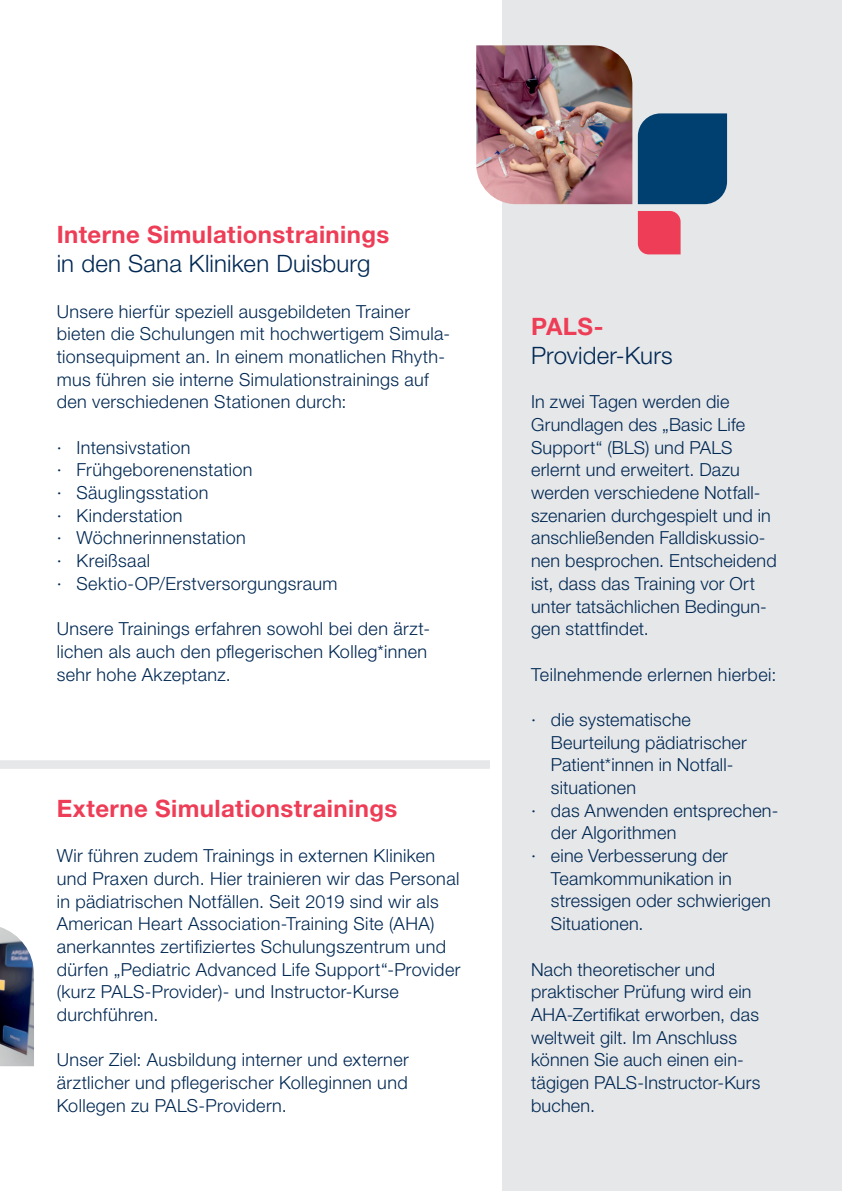
<style>
.page{position:relative;width:842px;height:1191px;background:#fff}
.page>*{position:absolute;margin:0;border:0;box-sizing:border-box;transform-origin:0 0}
.t1{font:700 24px "Helvetica Neue LT Pro";letter-spacing:.015em;color:#ee3d56}
.t2{font:300 24px "Helvetica Neue LT Pro";letter-spacing:.01em;color:#002853}
.t3{font:300 18px/22.6px "Helvetica Neue LT Pro";letter-spacing:.015em;color:#002853}
</style>
<div class="page">
<svg style="left:0;top:709px;width:503px;height:153px"></svg>
<div style="left:491px;top:712px;width:351px;height:104px;background:#fff"></div>
<div style="left:503px;top:0;width:339px;height:1191px;background:#e6e7e9"></div>
<img style="left:476px;top:45px;width:156px;height:159px">
<div style="left:638px;top:113px;width:89px;height:91px;background:#004071"></div>
<img style="left:0;top:927px;width:34px;height:139px">
<div style="left:638px;top:211px;width:43px;height:43px;background:#ee3d56"></div>
<h1 class="t1" style="left:57px;top:220px;width:334px">Interne Simulationstrainings</h1>
<h1 class="t2" style="left:57px;top:249px;width:315px">in den Sana Kliniken Duisburg</h1>
<p class="t3" style="left:57px;top:299px;width:393px">Unsere hierfür speziell ausgebildeten Trainer bieten die Schulungen mit hochwertigem Simula&shy;tionsequipment an. In einem monatlichen Rhyth&shy;mus führen sie interne Simulationstrainings auf den verschiedenen Stationen durch:</p>
<p class="t3" style="left:57px;top:435px;width:282px">∙ Intensivstation<br>∙ Frühgeborenenstation<br>∙ Säuglingsstation<br>∙ Kinderstation<br>∙ Wöchnerinnenstation<br>∙ Kreißsaal<br>∙ Sektio-OP/Erstversorgungsraum</p>
<p class="t3" style="left:57px;top:617px;width:373px;text-align:justify">Unsere Trainings erfahren sowohl bei den ärzt&shy;lichen als auch den pflegerischen Kolleg*innen sehr hohe Akzeptanz.</p>
<h1 class="t1" style="left:57px;top:793px;width:342px">Externe Simulationstrainings</h1>
<p class="t3" style="left:57px;top:844px;width:405px">Wir führen zudem Trainings in externen Kliniken und Praxen durch. Hier trainieren wir das Personal in pädiatrischen Notfällen. Seit 2019 sind wir als American Heart Association-Training Site (AHA) anerkanntes zertifiziertes Schulungszentrum und dürfen „Pediatric Advanced Life Support“-Provider (kurz PALS-Provider)- und Instructor-Kurse durchführen.</p>
<p class="t3" style="left:57px;top:1048px;width:354px;text-align:justify">Unser Ziel: Ausbildung interner und externer ärztlicher und pflegerischer Kolleginnen und Kollegen zu PALS-Providern.</p>
<h1 class="t1" style="left:531px;top:311px;width:74px">PALS-</h1>
<h1 class="t2" style="left:531px;top:340px;width:143px">Provider-Kurs</h1>
<p class="t3" style="left:531px;top:390px;width:247px">In zwei Tagen werden die<br>Grundlagen des „Basic Life<br>Support“ (BLS) und PALS erlernt und erweitert. Dazu werden verschiedene Notfall&shy;szenarien durchgespielt und in anschließenden Falldiskussio&shy;nen besprochen. Entscheidend ist, dass das Training vor Ort unter tatsächlichen Bedingun&shy;gen stattfindet.</p>
<p class="t3" style="left:531px;top:662px;width:247px">Teilnehmende erlernen hierbei:</p>
<p class="t3" style="left:531px;top:708px;width:161px">∙ die systematische</p>
<p class="t3" style="left:551px;top:730px;width:197px">Beurteilung pädiatrischer</p>
<p class="t3" style="left:551px;top:753px;width:182px">Patient*innen in Notfall-</p>
<p class="t3" style="left:551px;top:776px;width:87px">situationen</p>
<p class="t3" style="left:531px;top:798px;width:249px">∙ das Anwenden entsprechen-</p>
<p class="t3" style="left:551px;top:821px;width:127px">der Algorithmen</p>
<p class="t3" style="left:531px;top:844px;width:198px">∙ eine Verbesserung der</p>
<p class="t3" style="left:551px;top:866px;width:182px">Teamkommunikation in</p>
<p class="t3" style="left:551px;top:889px;width:221px">stressigen oder schwierigen</p>
<p class="t3" style="left:551px;top:912px;width:94px">Situationen.</p>
<p class="t3" style="left:531px;top:957px;width:231px">Nach theoretischer und praktischer Prüfung wird ein<br>AHA-Zertifikat erworben, das weltweit gilt. Im Anschluss können Sie auch einen ein&shy;tägigen PALS-Instructor-Kurs buchen.</p>
</div>
